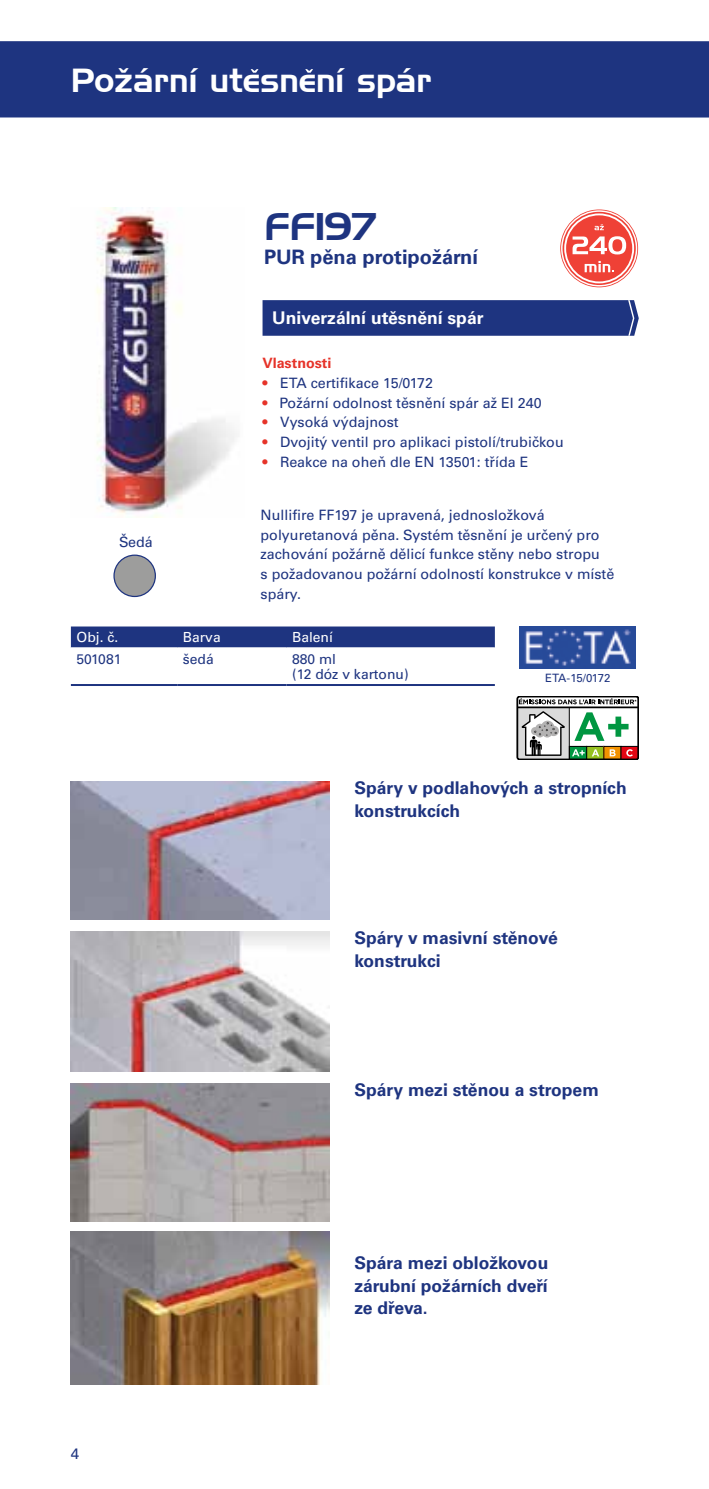
<style>
.page{position:relative;width:709px;height:1489px;background:#fff}
.page>*{position:absolute;margin:0;border:0;box-sizing:border-box;transform-origin:0 0}
.t1{font:37.5px "Handel Gothic BT";color:#1e3480}
.t2{font:32.5px "Handel Gothic BT";color:#fff}
.t3{font:700 20px "Univers Com 65";color:#1e3480}
.t4{font:700 17.5px/22.5px "Univers LTCYR 65";color:#1e3480}
.t5{font:700 17.5px "Univers LTCYR 65";color:#fff}
.t6{font:15px "Univers LTCYR 55 Roman";color:#1e3480}
.t7{font:14.25px/19.8px "Univers LTCYR 55 Roman";color:#1e3480}
.t8{font:700 14.25px "Univers LTCYR 65";color:#e63329}
.t9{font:14px/15.8px "Univers LTCYR 55 Roman";color:#1e3480}
.t10{font:14px "Univers LTCYR 55 Roman";color:#fff}
.t11{font:11.5px "Univers LTCYR 55 Roman";letter-spacing:-.03em;color:#1e3480}
.s1{color:#e63329}
</style>
<div class="page">
<img style="left:96px;top:207px;width:141px;height:310px">
<div style="left:0;top:41px;width:709px;height:76px;background:#1e3480"></div>
<div style="left:262px;top:300px;width:376px;height:36px;background:#1e3480"></div>
<svg style="left:560px;top:209px;width:78px;height:78px"></svg>
<div style="left:71px;top:626px;width:424px;height:21px;background:#1e3480"></div>
<hr style="left:71px;top:684px;width:106px;height:2px;background:#1e3480">
<hr style="left:177px;top:684px;width:109px;height:2px;background:#1e3480">
<hr style="left:286px;top:684px;width:209px;height:2px;background:#1e3480">
<div style="left:114px;top:555px;width:41px;height:41px;background:#9d9d9c;border-radius:50%"></div>
<div style="left:113px;top:554px;width:43px;height:43px;border:1px solid #1e3480;border-radius:50%"></div>
<img style="left:71px;top:781px;width:259px;height:138px">
<img style="left:71px;top:1231px;width:259px;height:153px">
<svg style="left:517px;top:696px;width:121px;height:64px"></svg>
<img style="left:520px;top:626px;width:115px;height:42px">
<img style="left:71px;top:931px;width:259px;height:140px">
<img style="left:71px;top:1083px;width:259px;height:138px">
<svg style="left:251px;top:69px;width:7px;height:4px"></svg>
<svg style="left:305px;top:69px;width:8px;height:4px"></svg>
<h2 class="t2" style="left:71px;top:60px;width:362px">Požární utesnení spár</h2>
<h1 class="t1" style="left:264px;top:204px;width:113px">FF197</h1>
<h3 class="t3" style="left:264px;top:245px;width:215px">PUR pěna protipožární</h3>
<p class="t7" style="left:119px;top:531px;width:35px">Šedá</p>
<p class="t5" style="left:272px;top:306px;width:213px">Univerzální utěsnění spár</p>
<p class="t8" style="left:262px;top:353px;width:71px">Vlastnosti</p>
<p class="t7" style="left:262px;top:372px;width:172px"><span class="s1">•</span> ETA certifikace 15/0172</p>
<p class="t7" style="left:262px;top:392px;width:281px"><span class="s1">•</span> Požární odolnost těsnění spár až EI 240</p>
<p class="t7" style="left:262px;top:412px;width:138px"><span class="s1">•</span> Vysoká výdajnost</p>
<p class="t7" style="left:262px;top:431px;width:303px"><span class="s1">•</span> Dvojitý ventil pro aplikaci pistolí/trubičkou</p>
<p class="t7" style="left:262px;top:451px;width:267px"><span class="s1">•</span> Reakce na oheň dle EN 13501: třída E</p>
<p class="t7" style="left:260px;top:504px;width:355px">Nullifire FF197 je upravená, jednosložková polyuretanová pěna. Systém těsnění je určený pro zachování požárně dělicí funkce stěny nebo stropu<br>s požadovanou požární odolností konstrukce v místě spáry.</p>
<p class="t10" style="left:76px;top:627px;width:43px">Obj. č.</p>
<p class="t10" style="left:183px;top:627px;width:39px">Barva</p>
<p class="t10" style="left:292px;top:627px;width:42px">Balení</p>
<p class="t9" style="left:77px;top:650px;width:46px">501081</p>
<p class="t9" style="left:183px;top:650px;width:32px">šedá</p>
<p class="t9" style="left:292px;top:650px;width:118px">880 ml<br>(12 dóz v kartonu)</p>
<p class="t11" style="left:545px;top:670px;width:67px">ETA-15/0172</p>
<p class="t4" style="left:354px;top:776px;width:274px">Spáry v podlahových a stropních konstrukcích</p>
<p class="t4" style="left:354px;top:925px;width:205px">Spáry v masivní stěnové konstrukci</p>
<p class="t4" style="left:354px;top:1077px;width:246px">Spáry mezi stěnou a stropem</p>
<p class="t6" style="left:71px;top:1442px;width:10px">4</p>
<p class="t4" style="left:354px;top:1250px;width:195px;text-align:justify">Spára mezi obložkovou zárubní požárních dveří ze dřeva.</p>
</div>
